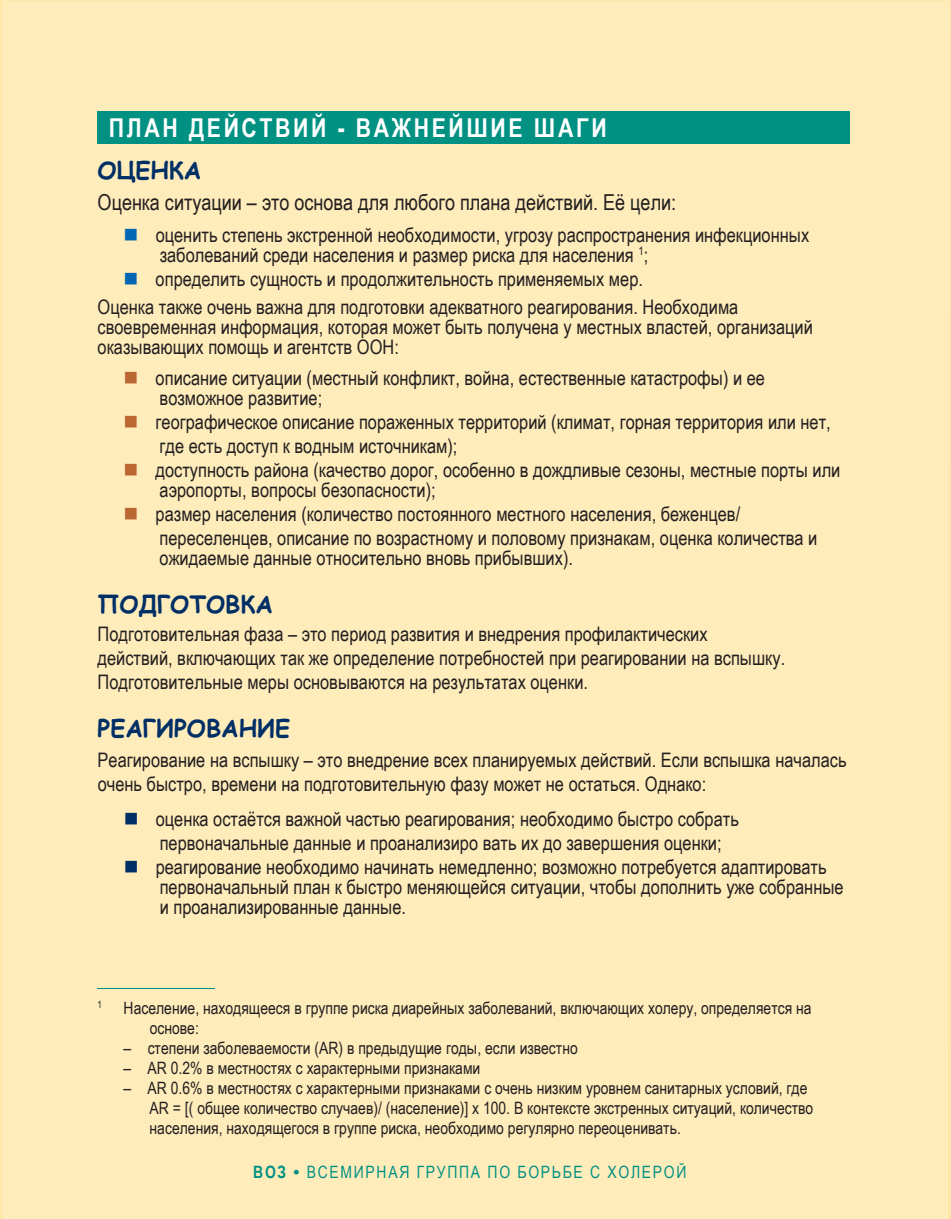
<style>
.page{position:relative;width:951px;height:1219px;background:#fff}
.page>*{position:absolute;margin:0;border:0;box-sizing:border-box;transform-origin:0 0}
.t1{font:700 26px "Arial Narrow";letter-spacing:.1em;color:#fff}
.t2{font:700 24px "Comic Sans MS";color:#002f66}
.t3{font:22px "Arial Narrow";color:#231f20}
.t4{font:20px/24px "Arial Narrow";color:#231f20}
.t5{font:17px/20px "Arial Narrow";color:#231f20}
.t6{font:17px "Arial Narrow";letter-spacing:.1em;color:#009183}
.t7{font:10px "Arial Narrow";color:#231f20}
.s1{font-weight:700}
.s2{font-family:"Arial";font-weight:700}
</style>
<div class="page">
<div style="left:2px;top:1px;width:946px;height:1218px;background:#ffecbb"></div>
<div style="left:98px;top:111px;width:751px;height:32px;background:#009183"></div>
<hr style="left:98px;top:988px;width:117px;height:1px;background:#009183">
<svg style="left:948px;top:0;width:3px;height:1219px;background:#ffe8ad"></svg>
<svg style="left:125px;top:228px;width:12px;height:12px"></svg>
<svg style="left:125px;top:272px;width:12px;height:12px"></svg>
<svg style="left:125px;top:372px;width:12px;height:11px"></svg>
<svg style="left:125px;top:416px;width:12px;height:11px"></svg>
<svg style="left:125px;top:464px;width:12px;height:11px"></svg>
<svg style="left:125px;top:508px;width:12px;height:11px"></svg>
<svg style="left:125px;top:813px;width:12px;height:11px"></svg>
<svg style="left:125px;top:861px;width:12px;height:11px"></svg>
<p class="t1" style="left:109px;top:108px;width:499px">ПЛАН ДЕЙСТВИЙ - ВАЖНЕЙШИЕ ШАГИ</p>
<p class="t2" style="left:98px;top:152px;width:105px">ОЦЕНКА</p>
<p class="t3" style="left:98px;top:186px;width:580px">Оценка ситуации – это основа для любого плана действий. Её цели:</p>
<p class="t4" style="left:156px;top:224px;width:655px;line-height:20px">оценить степень экстренной необходимости, угрозу распространения инфекционных заболеваний среди населения и размер риска для населения <sup>1</sup>;</p>
<p class="t4" style="left:98px;top:264px;width:642px;line-height:28px;text-indent:58px">определить сущность и продолжительность применяемых мер.<br>Оценка также очень важна для подготовки адекватного реагирования. Необходима</p>
<p class="t4" style="left:98px;top:316px;width:716px;line-height:20px">своевременная информация, которая может быть получена у местных властей, организаций оказывающих помощь и агентств ООН:</p>
<p class="t4" style="left:156px;top:367px;width:611px;line-height:20px">описание ситуации (местный конфликт, война, естественные катастрофы) и ее возможное развитие;</p>
<p class="t4" style="left:155px;top:409px;width:686px">географическое описание пораженных территорий (климат, горная территория или нет, где есть доступ к водным источникам);<br>доступность района (качество дорог, особенно в дождливые сезоны, местные порты или</p>
<p class="t4" style="left:155px;top:477px;width:663px">аэропорты, вопросы безопасности);<br>размер населения (количество постоянного местного населения, беженцев/ переселенцев, описание по возрастному и половому признакам, оценка количества и</p>
<p class="t4" style="left:159px;top:545px;width:415px">ожидаемые данные относительно вновь прибывших).</p>
<p class="t2" style="left:98px;top:586px;width:177px">ПОДГОТОВКА</p>
<p class="t4" style="left:98px;top:621px;width:689px">Подготовительная фаза – это период развития и внедрения профилактических действий, включающих так же определение потребностей при реагировании на вспышку.<br>Подготовительные меры основываются на результатах оценки.</p>
<p class="t2" style="left:98px;top:710px;width:194px">РЕАГИРОВАНИЕ</p>
<p class="t4" style="left:98px;top:747px;width:750px">Реагирование на вспышку – это внедрение всех планируемых действий. Если вспышка началась очень быстро, времени на подготовительную фазу может не остаться. Однако:</p>
<p class="t4" style="left:156px;top:806px;width:672px">оценка остаётся важной частью реагирования; необходимо быстро собрать первоначальные данные и проанализиро вать их до завершения оценки; реагирование необходимо начинать немедленно; возможно потребуется адаптировать</p>
<p class="t4" style="left:160px;top:876px;width:685px;line-height:20px">первоначальный план к быстро меняющейся ситуации, чтобы дополнить уже собранные и проанализированные данные.</p>
<p class="t7" style="left:98px;top:997px;width:6px">1</p>
<p class="t5" style="left:150px;top:997px;width:663px;text-indent:-26px">Население, находящееся в группе риска диарейных заболеваний, включающих холеру, определяется на основе:</p>
<p class="t5" style="left:124px;top:1037px;width:455px">– степени заболеваемости (AR) в предыдущие годы, если известно</p>
<p class="t5" style="left:124px;top:1057px;width:358px">– AR 0.2% в местностях с характерными признаками</p>
<p class="t5" style="left:150px;top:1077px;width:665px;text-indent:-26px">– AR 0.6% в местностях с характерными признаками с очень низким уровнем санитарных условий, где<br>AR = [( общее количество случаев)/ (население)] х 100. В контексте экстренных ситуаций, количество населения, находящегося в группе риска, необходимо регулярно переоценивать.</p>
<p class="t6" style="left:253px;top:1160px;width:434px"><span class="s1">ВОЗ</span> <span class="s2">•</span> ВСЕМИРНАЯ ГРУППА ПО БОРЬБЕ С ХОЛЕРОЙ</p>
</div>
